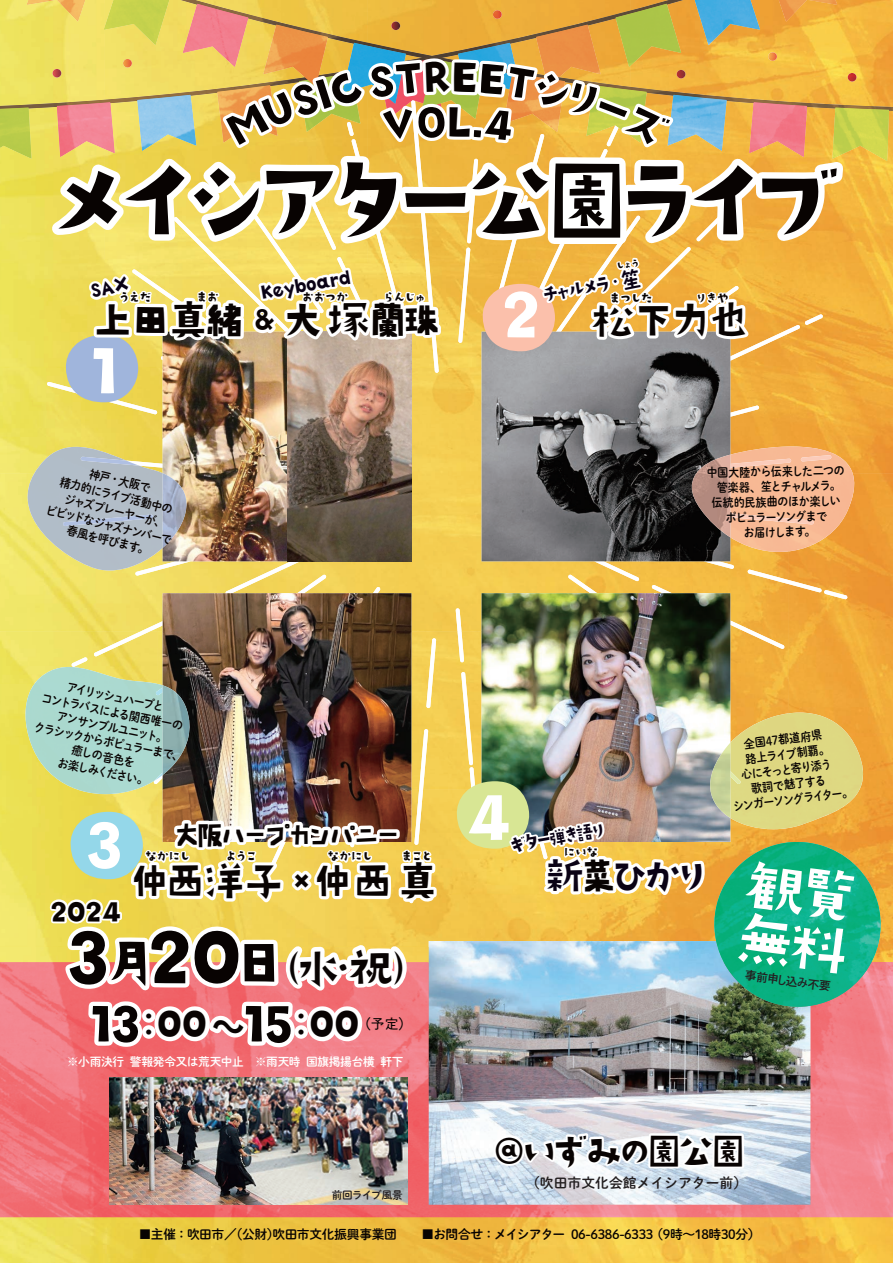
<style>
.page{position:relative;width:893px;height:1263px;background:#fff}
.page>*{position:absolute;margin:0;border:0;box-sizing:border-box;transform-origin:0 0}
.t1{font:102px "AB kirigirisu";letter-spacing:-.305em;color:#080302}
.t2{font:85.05px "AB kirigirisu";color:#080302}
.t3{font:74.4px "AB kirigirisu";color:#fff}
.t4{font:63.75px/54.2px "AB kirigirisu";color:#fff}
.t5{font:58.5px "AB kirigirisu";color:#080302}
.t6{font:45.9px "AB kirigirisu";color:#080302}
.t7{font:45.9px "AB kirigirisu";color:#080302;scale:.8 1}
.t8{font:45.75px "AB kirigirisu";letter-spacing:-.135em;color:#080302}
.t9{font:43.65px "AB kirigirisu";color:#0a0215}
.t10{font:42.45px "AB kirigirisu";letter-spacing:-.25em;color:#080302}
.t11{font:italic 800 33px "Futura PT";color:#080302}
.t12{font:33px "AB kirigirisu";color:#080302}
.t13{font:31.95px "AB kirigirisu";color:#080302}
.t14{font:26.55px "chihayak";letter-spacing:-.145em;color:#080302}
.t15{font:21.3px "AB kirigirisu";color:#0a0215;scale:.9 1}
.t16{font:13.8px "AB kirigirisu";letter-spacing:-.23em;color:#080302}
.t17{font:13.8px "Shuei M Go Std B";color:#231f20}
.t18{font:13.8px "PA1 Gothic Std";color:#080302}
.t19{font:12.75px "P Shuei M Go Std B";letter-spacing:-.03em;color:#080302}
.t20{font:12.15px/15.1px "P Shuei M Go Std B";color:#080302;text-align:center;scale:.9 1}
.t21{font:11.7px "P Shuei M Go Std B";letter-spacing:-.025em;color:#fff}
.t22{font:600 11.7px "Yu Gothic UI";color:#231f20}
.t23{font:10.65px "P Shuei M Go Std B";letter-spacing:-.05em;color:#231f20}
.s1{font-family:"chihayak";font-size:34.05px}
.s2{font-size:85.05px}
.s3{font-size:58.5px}
.s4{font-size:42.45px}
.s5{font-family:"chihayak";font-size:34.05px;color:#080302}
</style>
<div class="page">
<img style="left:889px;top:473px;width:4px;height:263px">
<img style="left:889px;top:736px;width:4px;height:226px">
<img style="left:0;top:0;width:889px;height:1263px">
<h1 class="t1" style="left:40px;top:150px;width:807px">メイシアター公園ライブ</h1>
<p class="t16" style="left:117px;top:290px;width:37px">うえだ</p>
<p class="t16" style="left:195px;top:290px;width:26px">まお</p>
<h3 class="t8" style="left:90px;top:297px;width:153px">上田真<span class="s1">緒</span></h3>
<h3 class="t15" style="left:257px;top:283px;width:108px;rotate:-10deg">Keyboard</h3>
<p class="t16" style="left:382px;top:290px;width:47px">らんじゅ</p>
<p class="t16" style="left:300px;top:290px;width:50px">おおつか</p>
<h3 class="t8" style="left:279px;top:297px;width:161px">大塚<span class="s1">蘭珠</span></h3>
<h3 class="t12" style="left:249px;top:303px;width:31px">&amp;</h3>
<h3 class="t15" style="left:539px;top:285px;width:82px;rotate:-10deg">チャルメラ</h3>
<h3 class="t8" style="left:591px;top:297px;width:162px">松下力也</h3>
<h3 class="t3" style="left:491px;top:279px;width:62px">2</h3>
<p class="t16" style="left:608px;top:291px;width:47px">まつした</p>
<p class="t16" style="left:695px;top:291px;width:36px">りきや</p>
<h3 class="t3" style="left:82px;top:335px;width:49px">1</h3>
<p class="t20" style="left:59px;top:457px;width:145px;rotate:14deg">神戸・大阪で<br>精力的にライブ活動中のジャズプレーヤーが、<br>ビビッドなジャズナンバーで春風を呼びます。</p>
<p class="t20" style="left:707px;top:465px;width:155px;rotate:-1deg">中国大陸から伝来した二つの管楽器、笙とチャルメラ。<br>伝統的民族曲のほか楽しいポピュラーソングまで<br>お届けします。</p>
<p class="t20" style="left:46px;top:674px;width:170px;rotate:12deg">アイリッシュハープと<br>コントラバスによる関西唯一のアンサンブルユニット。<br>クラシックからポピュラーまで、癒しの音色を<br>お楽しみください。</p>
<h3 class="t3" style="left:76px;top:809px;width:60px">3</h3>
<h3 class="t13" style="left:46px;top:896px;width:79px">2024</h3>
<h3 class="t14" style="left:172px;top:821px;width:231px">大阪ハープカンパニー</h3>
<h3 class="t8" style="left:316px;top:858px;width:126px"><span class="s1">仲</span>西真</h3>
<p class="t16" style="left:400px;top:849px;width:35px">まこと</p>
<p class="t16" style="left:224px;top:849px;width:36px">ようこ</p>
<p class="t16" style="left:144px;top:849px;width:49px">なかにし</p>
<p class="t16" style="left:327px;top:849px;width:49px">なかにし</p>
<h3 class="t8" style="left:133px;top:858px;width:156px"><span class="s1">仲</span>西洋子</h3>
<h3 class="t11" style="left:292px;top:860px;width:18px">×</h3>
<h2 class="t2" style="left:136px;top:916px;width:119px">20</h2>
<h3 class="t5" style="left:56px;top:934px;width:106px">月<span class="s2">3</span></h3>
<h3 class="t6" style="left:230px;top:945px;width:77px">（<span class="s3">日</span></h3>
<h3 class="t7" style="left:342px;top:945px;width:71px">ネ兄</h3>
<h3 class="t6" style="left:295px;top:945px;width:139px">・水 (</h3>
<h3 class="t5" style="left:83px;top:995px;width:284px">13<sup>：</sup><span class="s4">00</span> <sub>̃</sub>15<sup>：</sup><span class="s4">00</span></h3>
<p class="t18" style="left:357px;top:1016px;width:57px">（予定(</p>
<p class="t21" style="left:130px;top:1052px;width:115px">警報発令又は荒天中止</p>
<p class="t21" style="left:67px;top:1052px;width:59px">※小雨決行</p>
<p class="t21" style="left:380px;top:1052px;width:25px">軒下</p>
<p class="t21" style="left:306px;top:1052px;width:70px">国旗掲揚台横</p>
<p class="t21" style="left:255px;top:1052px;width:47px">※雨天時</p>
<p class="t23" style="left:332px;top:1187px;width:73px">前回ライブ風景</p>
<h3 class="t3" style="left:460px;top:781px;width:59px">4</h3>
<h3 class="t15" style="left:506px;top:836px;width:114px;rotate:-10deg">ギター弾き語り</h3>
<p class="t16" style="left:563px;top:845px;width:38px">にいな</p>
<h3 class="t9" style="left:543px;top:854px;width:173px">新<span class="s5">菜</span>ひかり</h3>
<p class="t20" style="left:725px;top:738px;width:135px;rotate:-7deg">全国47都道府県<br>路上ライブ制覇。<br>心にそっと寄り添う<br>歌詞で魅了する<br>シンガーソングライター。</p>
<h3 class="t4" style="left:743px;top:858px;width:123px;rotate:7deg">観覧無料</h3>
<p class="t22" style="left:746px;top:968px;width:88px;rotate:8deg">事前申し込み不要</p>
<h3 class="t10" style="left:518px;top:1130px;width:233px">いずみの園公園</h3>
<h3 class="t10" style="left:489px;top:1130px;width:42px">@</h3>
<p class="t17" style="left:526px;top:1173px;width:223px">（吹田市文化会館メイシアター前(</p>
<p class="t19" style="left:139px;top:1225px;width:428px">■主催：吹田市（／公財吹田市文化振興事業団　　■お問合せ：メイシアター</p>
<p class="t19" style="left:267px;top:1225px;width:14px">）</p>
<p class="t19" style="left:650px;top:1225px;width:112px">（時9 ～18時30分(</p>
<p class="t19" style="left:571px;top:1225px;width:84px">06-6386-6333</p>
</div>
